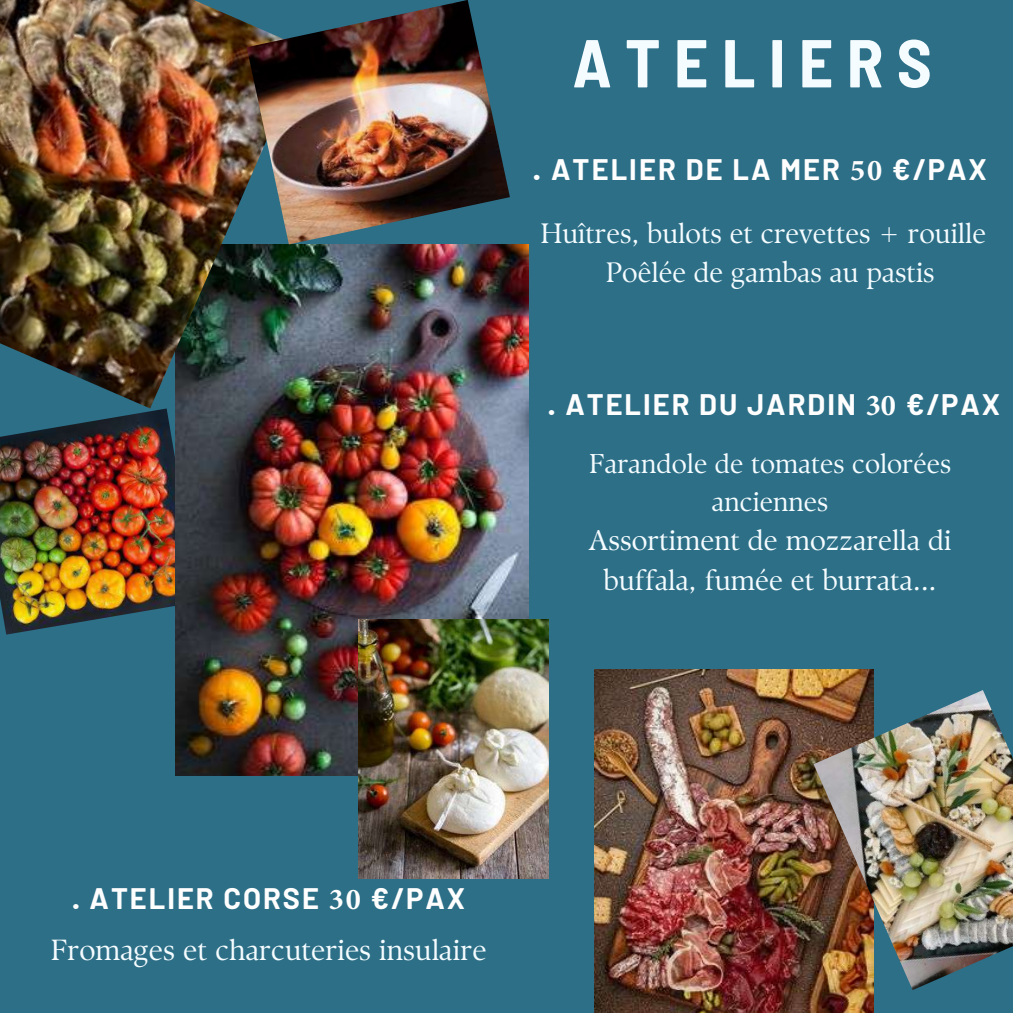
<style>
.page{position:relative;width:1013px;height:1013px;background:#fff}
.page>*{position:absolute;margin:0;border:0;box-sizing:border-box;transform-origin:0 0}
.t1{font:700 semi-condensed 67.62px "Barlow";letter-spacing:.195em;color:#f5fcff}
.t2{font:29.12px "TY Serif D";color:#f5fcff}
.t3{font:700 29px "Barlow";letter-spacing:.07em;color:#fffefe}
.t4{font:28.5px/39.5px "TY Serif D";color:#f5fcff;text-align:center}
.t5{font:28px/38.8px "TY Serif D";color:#f5fcff;text-align:center}
.t6{font:27.25px/37.8px "TY Serif D";color:#f5fcff;text-align:center}
.s1{font-size:30.25px}
.s2{font-family:"Minion Pro";font-size:30.25px}
</style>
<div class="page">
<div style="left:0;top:0;width:1012px;height:1012px;background:#2c6f87"></div>
<img style="left:0;top:408px;width:175px;height:226px">
<img style="left:175px;top:245px;width:354px;height:530px">
<img style="left:0;top:0;width:306px;height:408px">
<img style="left:247px;top:0;width:263px;height:244px">
<img style="left:594px;top:669px;width:280px;height:343px">
<img style="left:813px;top:690px;width:199px;height:300px">
<img style="left:358px;top:620px;width:190px;height:258px">
<h1 class="t1" style="left:572px;top:20px;width:361px">ATELIERS</h1>
<p class="t3" style="left:533px;top:151px;width:455px"><span class="s1">.</span> ATELIER DE LA MER <span class="s2">50</span> €/PAX</p>
<p class="t5" style="left:540px;top:214px;width:447px">Huîtres, bulots et crevettes + rouille<br>Poêlée de gambas au pastis</p>
<p class="t3" style="left:548px;top:386px;width:454px">. ATELIER DU JARDIN <span class="s2">30</span> €/PAX</p>
<p class="t6" style="left:589px;top:445px;width:363px">Farandole de tomates colorées anciennes</p>
<p class="t4" style="left:589px;top:520px;width:364px">Assortiment de mozzarella di buffala, fumée et burrata...</p>
<p class="t3" style="left:72px;top:880px;width:394px">. ATELIER CORSE <span class="s2">30</span> €/PAX</p>
<p class="t2" style="left:51px;top:932px;width:437px">Fromages et charcuteries insulaire</p>
</div>
